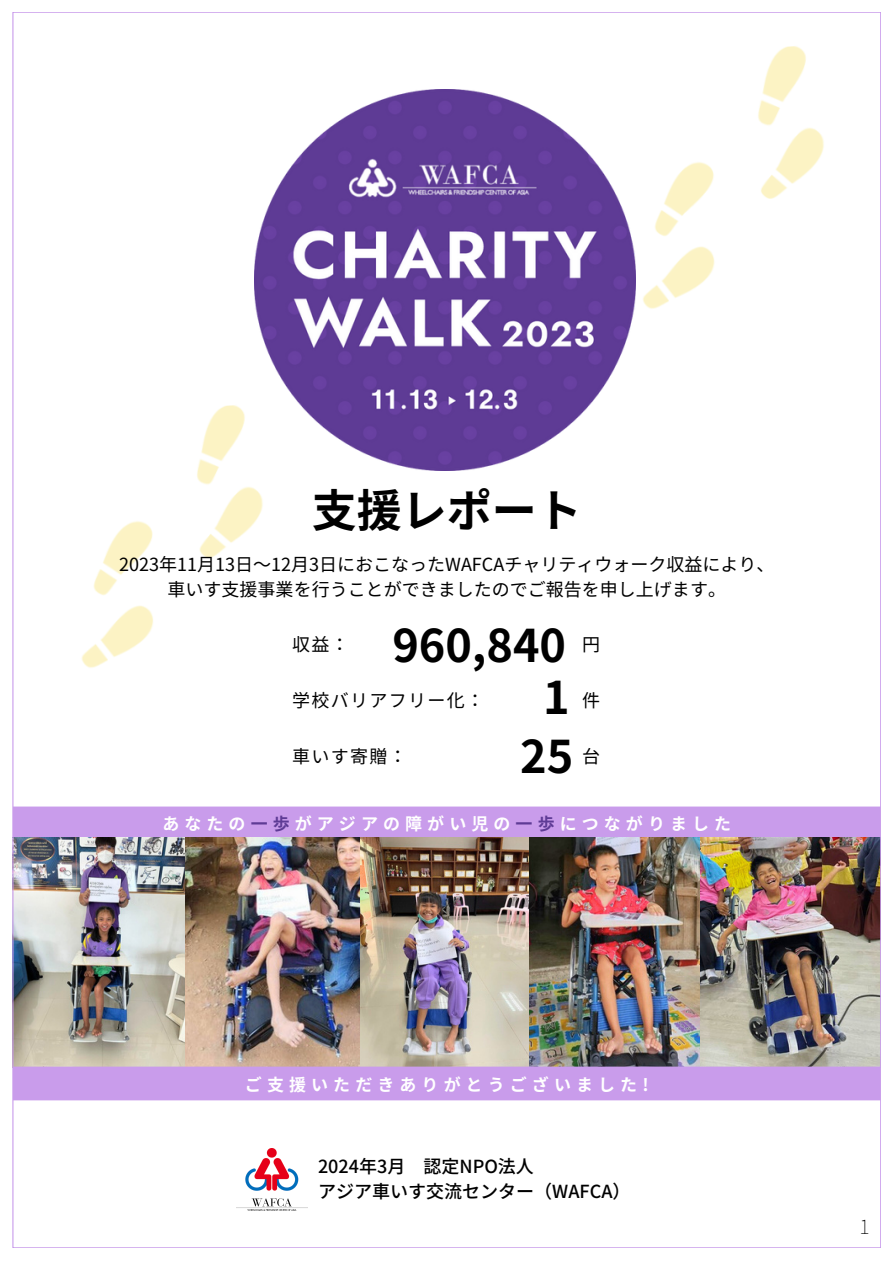
<style>
.page{position:relative;width:894px;height:1264px;background:#fff}
.page>*{position:absolute;margin:0;border:0;box-sizing:border-box;transform-origin:0 0}
.t1{font:700 45px "Noto Sans JP";color:#000}
.t2{font:100 19.5px "Noto Sans JP";color:#000}
.t3{font:18px/24.8px "Noto Sans JP";color:#000;text-align:center}
.t4{font:500 18px/24.8px "Noto Sans JP";color:#000}
.t5{font:18px "Noto Sans JP";letter-spacing:.075em;color:#000}
.t6{font:700 16.95px "Noto Sans JP";letter-spacing:.3em;color:#fff}
.s1{color:#5e3b95}
</style>
<div class="page">
<img style="left:635px;top:46px;width:189px;height:263px">
<div style="left:13px;top:806px;width:867px;height:34px;background:#c99ceb"></div>
<img style="left:528px;top:837px;width:350px;height:229px">
<img style="left:15px;top:837px;width:341px;height:229px">
<img style="left:356px;top:837px;width:172px;height:229px">
<div style="left:13px;top:1066px;width:867px;height:34px;background:#c99ceb"></div>
<img style="left:81px;top:405px;width:182px;height:263px">
<img style="left:254px;top:89px;width:381px;height:382px">
<img style="left:236px;top:1148px;width:71px;height:62px">
<p class="t1" style="left:311px;top:475px;width:271px">支援レポート</p>
<p class="t3" style="left:119px;top:551px;width:656px">2023年11月 13日〜12月3日におこなったWAFCAチャリティウォーク収益により、車いす支援事業を行うことができましたのでご報告を申し上げます。</p>
<p class="t3" style="left:292px;top:630px;width:58px">収益：</p>
<p class="t3" style="left:582px;top:630px;width:19px">円</p>
<h4 class="t5" style="left:292px;top:686px;width:193px">学校バリアフリー化：</h4>
<h4 class="t3" style="left:582px;top:687px;width:19px">件</h4>
<p class="t3" style="left:292px;top:743px;width:116px">車いす寄贈：</p>
<p class="t3" style="left:582px;top:743px;width:19px">台</p>
<p class="t1" style="left:392px;top:609px;width:175px">960,840</p>
<p class="t1" style="left:543px;top:661px;width:28px">1</p>
<p class="t1" style="left:520px;top:721px;width:55px">25</p>
<p class="t6" style="left:162px;top:810px;width:570px">あなたの<span class="s1">一歩</span>がアジアの障がい児の<span class="s1">一歩</span>につながりました</p>
<h4 class="t6" style="left:245px;top:1071px;width:405px">ご支援いただきありがとうございました!</h4>
<p class="t4" style="left:318px;top:1153px;width:314px">2024年3月 認定NPO法人<br>アジア車いす交流センター（WAFCA）</p>
<p class="t2" style="left:859px;top:1210px;width:12px">1</p>
</div>
